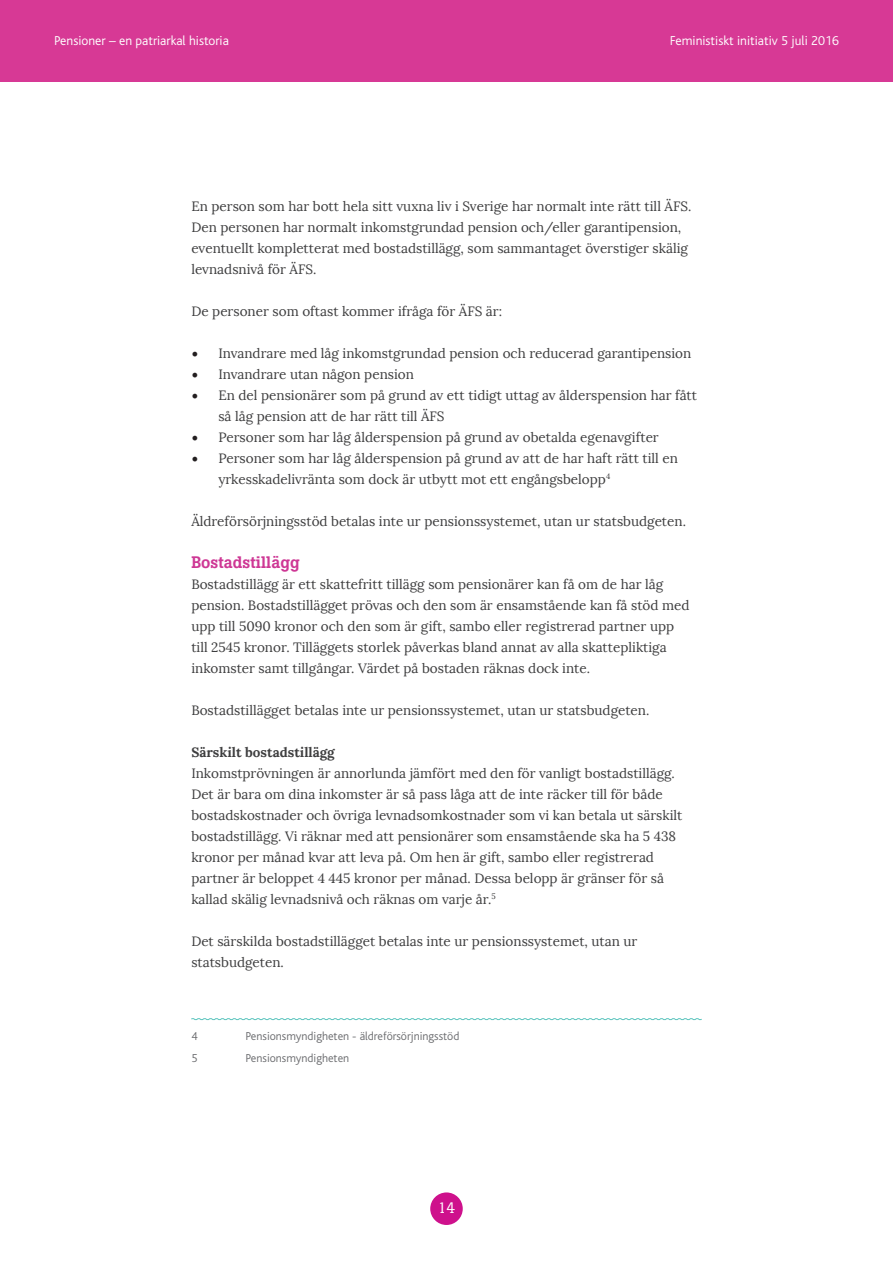
<style>
.page{position:relative;width:893px;height:1263px;background:#fff}
.page>*{position:absolute;margin:0;border:0;box-sizing:border-box;transform-origin:0 0}
.t1{font:500 16.5px "Boton BQ";color:#ce3895}
.t2{font:15px "Boton BQ";color:#fff}
.t3{font:13.5px/21px "Lora";color:#3e3e3f}
.t4{font:300 13.5px "Bliss";color:#fff}
.t5{font:700 13.5px "Lora";color:#3e3e3f}
.t6{font:300 12px "Bliss";color:#6c6d70}
.s1{font-family:"Minion Pro";font-size:18px;color:#231f20}
</style>
<div class="page">
<div style="left:0;top:0;width:893px;height:81px;background:#d73995"></div>
<div style="left:430px;top:1192px;width:33px;height:33px;background:#ce118c;border-radius:50%"></div>
<svg style="left:191px;top:1018px;width:511px;height:2px"></svg>
<p class="t4" style="left:54px;top:34px;width:176px">Pensioner – en patriarkal historia</p>
<p class="t4" style="left:670px;top:34px;width:171px">Feministiskt initiativ 5 juli 2016</p>
<p class="t3" style="left:191px;top:195px;width:501px">En person som har bott hela sitt vuxna liv i Sverige har normalt inte rätt till ÄFS.<br>Den personen har normalt inkomstgrundad pension och/eller garantipension, eventuellt kompletterat med bostadstillägg, som sammantaget överstiger skälig levnadsnivå för ÄFS.</p>
<p class="t3" style="left:191px;top:300px;width:312px">De personer som oftast kommer ifråga för ÄFS är:</p>
<p class="t3" style="left:191px;top:342px;width:501px"><span class="s1">•</span> Invandrare med låg inkomstgrundad pension och reducerad garantipension</p>
<p class="t3" style="left:191px;top:363px;width:224px"><span class="s1">•</span> Invandrare utan någon pension</p>
<p class="t3" style="left:218px;top:384px;width:480px;text-indent:-27px"><span class="s1">•</span> En del pensionärer som på grund av ett tidigt uttag av ålderspension har fått så låg pension att de har rätt till ÄFS</p>
<p class="t3" style="left:191px;top:426px;width:469px"><span class="s1">•</span> Personer som har låg ålderspension på grund av obetalda egenavgifter</p>
<p class="t3" style="left:218px;top:447px;width:461px;text-indent:-27px"><span class="s1">•</span> Personer som har låg ålderspension på grund av att de har haft rätt till en yrkesskadelivränta som dock är utbytt mot ett engångsbelopp<sup>4</sup></p>
<p class="t3" style="left:191px;top:510px;width:496px">Äldreförsörjningsstöd betalas inte ur pensionssystemet, utan ur statsbudgeten.</p>
<p class="t1" style="left:191px;top:553px;width:110px">Bostadstillägg</p>
<p class="t3" style="left:191px;top:573px;width:500px">Bostadstillägg är ett skattefritt tillägg som pensionärer kan få om de har låg pension. Bostadstillägget prövas och den som är ensamstående kan få stöd med upp till 5090 kronor och den som är gift, sambo eller registrerad partner upp till 2545 kronor. Tilläggets storlek påverkas bland annat av alla skattepliktiga inkomster samt tillgångar. Värdet på bostaden räknas dock inte.</p>
<p class="t3" style="left:191px;top:699px;width:460px">Bostadstillägget betalas inte ur pensionssystemet, utan ur statsbudgeten.</p>
<p class="t5" style="left:191px;top:743px;width:145px">Särskilt bostadstillägg</p>
<p class="t3" style="left:191px;top:762px;width:493px">Inkomstprövningen är annorlunda jämfört med den för vanligt bostadstillägg.<br>Det är bara om dina inkomster är så pass låga att de inte räcker till för både bostadskostnader och övriga levnadsomkostnader som vi kan betala ut särskilt bostadstillägg. Vi räknar med att pensionärer som ensamstående ska ha 5 438 kronor per månad kvar att leva på. Om hen är gift, sambo eller registrerad partner är beloppet 4 445 kronor per månad. Dessa belopp är gränser för så kallad skälig levnadsnivå och räknas om varje år.<sup>5</sup></p>
<p class="t3" style="left:191px;top:930px;width:448px">Det särskilda bostadstillägget betalas inte ur pensionssystemet, utan ur statsbudgeten.</p>
<p class="t6" style="left:191px;top:1030px;width:8px">4</p>
<p class="t6" style="left:245px;top:1030px;width:216px">Pensionsmyndigheten - äldreförsörjningsstöd</p>
<p class="t6" style="left:191px;top:1051px;width:8px">5</p>
<p class="t6" style="left:245px;top:1051px;width:105px">Pensionsmyndigheten</p>
<p class="t2" style="left:438px;top:1198px;width:19px">14</p>
</div>
